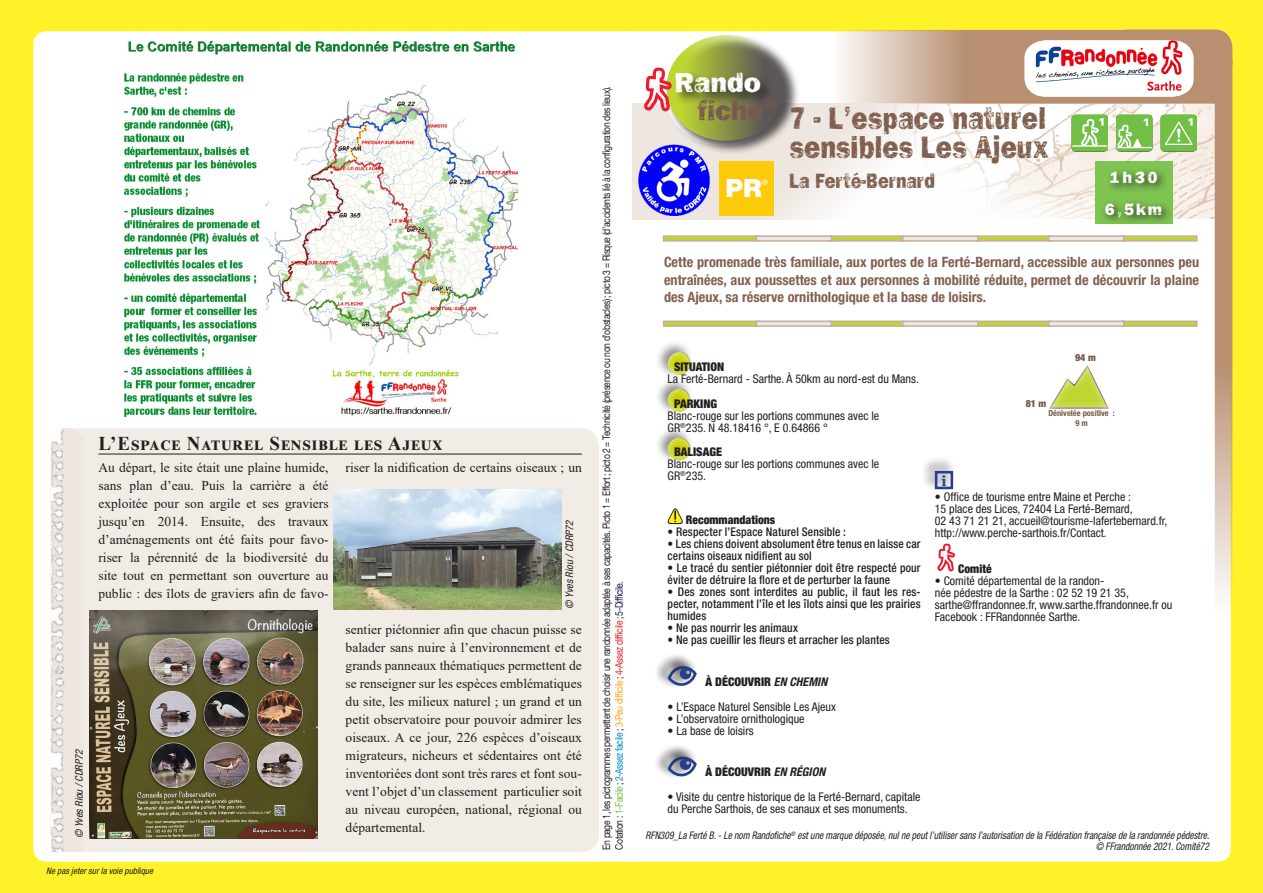
<style>
.page{position:relative;width:1263px;height:893px;background:#fff}
.page>*{position:absolute;margin:0;border:0;box-sizing:border-box;transform-origin:0 0}
.p_titre{font:32.4px/28.5px "Frankie OTF";color:#81604f;scale:.83 1}
.t1{font:28.5px/27.5px "Frankie OTF";color:#fff}
.t2{font:900 25.2px "Helvetica Neue LT Std";color:#fff}
.p_soustitre{font:21.6px "Frankie OTF";color:#81604f;scale:.83 1}
.thema_titre{font:700 19.5px "Times New Roman";letter-spacing:.05em;color:#231f20}
.p_distance{font:16.8px "Frankie OTF";color:#fff}
.p_duree{font:16.8px "Frankie OTF";color:#fff}
._05-ITIN-Bandeau{font:700 14.4px "Georgia";color:#253f8e}
.p_chapo{font:700 condensed 14.25px/17.2px "Helvetica Neue LT Std";color:#81604f;text-align:justify}
.thema_texte{font:13.5px/18px "Times New Roman";color:#231f20;text-align:justify}
.p_texte{font:condensed 12px/12px "Helvetica Neue LT Std";color:#231f20}
.p_recommandation{font:500 condensed 12px/12px "Helvetica Neue LT Std";letter-spacing:.015em;color:#231f20;scale:.96 1}
.p_titre_oeil{font:900 condensed 12px "Helvetica Neue LT Std";color:#231f20}
.p_titre_puceVerte{font:900 condensed 12px "Helvetica Neue LT Std";color:#231f20}
.p_titre_recommandati{font:900 condensed 12px "Helvetica Neue LT Std";color:#231f20}
.p_titre_comite{font:900 condensed 12px "Helvetica Neue LT Std";color:#231f20}
.p_legende{font:10.5px "Helvetica Neue LT Std";letter-spacing:-.05em;color:#231f20;scale:.82 1}
.p_copyright{font:italic condensed 10.5px "Helvetica Neue LT Std";color:#231f20;scale:.9 1}
.p_legende-2{font:10.5px "Helvetica Neue LT Std";letter-spacing:-.05em;color:#ee1d23;scale:.82 1}
.media_copyright{font:italic condensed 10.5px "Helvetica Neue LT Std";color:#231f20}
.p_denivele_min{font:900 condensed 9.9px "Helvetica Neue LT Std";color:#78594e}
.p_denivele_max{font:900 condensed 9.9px "Helvetica Neue LT Std";color:#78594e}
.nePasJeter{font:italic condensed 9px "Helvetica Neue LT Std";color:#231f20}
.p_denivele_texte{font:700 condensed 8.4px/9.6px "Helvetica Neue LT Std";color:#78594e;text-align:center}
.t3{font:7.65px "Helvetica Neue LT Std";color:#fff}
.s1{color:#231f20}
.s2{color:#71bf44}
.s3{color:#0089cf}
.s4{color:#f9a51b}
.s5{color:#161444}
.s6{color:#78594e}
.s7{font-weight:700;font-style:italic}
</style>
<div class="page">
<div style="left:0;top:0;width:631px;height:893px;background:#fff229"></div>
<div style="left:631px;top:0;width:632px;height:893px;background:#fff229"></div>
<div style="left:632px;top:31px;width:594px;height:831px;background:#fff"></div>
<div style="left:33px;top:31px;width:599px;height:831px;background:#fff"></div>
<div style="left:632px;top:103px;width:388px;height:117px;background:#eee7e1"></div>
<div style="left:664px;top:33px;width:136px;height:122px;background:#231f20;opacity:.75"></div>
<svg style="left:666px;top:35px;width:120px;height:106px;background:#8d964c"></svg>
<div style="left:674px;top:71px;width:100px;height:35px;background:#231f20;opacity:.75"></div>
<svg style="left:643px;top:68px;width:29px;height:43px"></svg>
<div style="left:720px;top:161px;width:54px;height:54px;background:#feca0a"></div>
<img style="left:124px;top:35px;width:393px;height:393px">
<svg style="left:663px;top:235px;width:93px;height:7px"></svg>
<svg style="left:832px;top:235px;width:4px;height:7px"></svg>
<svg style="left:756px;top:235px;width:76px;height:7px"></svg>
<svg style="left:663px;top:321px;width:93px;height:6px"></svg>
<svg style="left:832px;top:321px;width:4px;height:6px"></svg>
<svg style="left:756px;top:321px;width:76px;height:6px"></svg>
<div style="left:655px;top:340px;width:39px;height:39px;background:#231f20;opacity:.5"></div>
<div style="left:667px;top:349px;width:30px;height:27px;background:#fff;opacity:.75"></div>
<div style="left:655px;top:377px;width:39px;height:39px;background:#231f20;opacity:.5"></div>
<div style="left:667px;top:386px;width:30px;height:27px;background:#fff;opacity:.75"></div>
<div style="left:655px;top:426px;width:39px;height:39px;background:#231f20;opacity:.5"></div>
<div style="left:667px;top:435px;width:30px;height:27px;background:#fff;opacity:.75"></div>
<svg style="left:667px;top:508px;width:16px;height:16px"></svg>
<div style="left:653px;top:653px;width:44px;height:36px;background:#231f20;opacity:.5"></div>
<div style="left:665px;top:655px;width:27px;height:27px;background:#231f20;opacity:.5"></div>
<svg style="left:668px;top:665px;width:29px;height:22px"></svg>
<div style="left:653px;top:744px;width:44px;height:35px;background:#231f20;opacity:.5"></div>
<div style="left:665px;top:746px;width:27px;height:26px;background:#231f20;opacity:.5"></div>
<svg style="left:668px;top:756px;width:29px;height:21px"></svg>
<img style="left:638px;top:145px;width:72px;height:70px">
<svg style="left:836px;top:30px;width:396px;height:829px;background:#f4f3ec"></svg>
<img style="left:1036px;top:40px;width:146px;height:57px">
<div style="left:51px;top:428px;width:548px;height:424px;background:#f2ece6;border-radius:18px"></div>
<hr style="left:98px;top:454px;width:484px;height:1px;background:#231f20">
<img style="left:51px;top:428px;width:14px;height:424px">
<img style="left:333px;top:489px;width:228px;height:120px">
<img style="left:90px;top:610px;width:228px;height:228px">
<p class="thema_titre" style="left:98px;top:429px;width:345px">L’Espace Naturel Sensible les Ajeux</p>
<p class="thema_texte" style="left:98px;top:458px;width:232px">Au départ, le site était une plaine humide, sans plan d’eau. Puis la carrière a été exploitée pour son argile et ses graviers jusqu’en 2014. Ensuite, des travaux d’aménagements ont été faits pour favo&shy;riser la pérennité de la biodiversité du site tout en permettant son ouverture au public : des îlots de graviers afin de favo-</p>
<p class="thema_texte" style="left:346px;top:458px;width:238px">riser la nidification de certains oiseaux ; un</p>
<p class="thema_texte" style="left:346px;top:620px;width:238px">sentier piétonnier afin que chacun puisse se balader sans nuire à l’environnement et de grands panneaux thématiques permettent de se renseigner sur les espèces emblématiques du site, les milieux naturel ; un grand et un petit observatoire pour pouvoir admirer les oiseaux. A ce jour, 226 espèces d’oiseaux migrateurs, nicheurs et sédentaires ont été inventoriées dont sont très rares et font sou&shy;vent l’objet d’un classement particulier soit au niveau européen, national, régional ou départemental.</p>
<p class="media_copyright" style="left:563px;top:609px;width:91px;rotate:-90deg">© Yves Riou / CDRP72</p>
<p class="media_copyright" style="left:73px;top:838px;width:91px;rotate:-90deg">© Yves Riou / CDRP72</p>
<p class="nePasJeter" style="left:46px;top:865px;width:108px">Ne pas jeter sur la voie publique</p>
<p class="p_legende" style="left:600px;top:850px;width:933px;rotate:-90deg">En page 1, les pictogrammes permettent de choisir une randonnée adaptée à ses capacités. Picto 1 = Effort ; picto 2 = Technicité (présence ou non d’obstacles) ; picto 3 = Risque (d’accidents lié à la configuration des lieux).</p>
<p class="p_legende-2" style="left:613px;top:850px;width:329px;rotate:-90deg"><span class="s1">Cotation :</span> <span class="s2">1-Facile</span> <span class="s1">;</span> <span class="s3">2-Assez facile</span> <span class="s1">;</span> <span class="s4">3-Peu difficile</span> <span class="s1">;</span> 4-Assez difficile <span class="s1">;</span> <span class="s5">5-Difficile</span><span class="s1">.</span></p>
<h2 class="t1" style="left:698px;top:68px;width:79px;text-indent:-23px">Rando <span class="s6">fiche</span><sup>®</sup></h2>
<h3 class="t2" style="left:726px;top:173px;width:38px">PR</h3>
<p class="t3" style="left:762px;top:177px;width:8px">®</p>
<p class="p_titre" style="left:789px;top:103px;width:314px">7 - L’espace naturel sensibles Les Ajeux</p>
<p class="p_soustitre" style="left:789px;top:168px;width:177px">La Ferté-Bernard</p>
<p class="p_duree" style="left:1110px;top:167px;width:49px">1h30</p>
<p class="p_distance" style="left:1105px;top:199px;width:59px">6,5km</p>
<p class="p_chapo" style="left:664px;top:254px;width:537px">Cette promenade très familiale, aux portes de la Ferté-Bernard, accessible aux personnes peu entraînées, aux poussettes et aux personnes à mobilité réduite, permet de découvrir la plaine des Ajeux, sa réserve ornithologique et la base de loisirs.</p>
<p class="p_titre_puceVerte" style="left:674px;top:359px;width:52px">SITUATION</p>
<p class="p_texte" style="left:668px;top:372px;width:253px">La Ferté-Bernard - Sarthe. À 50km au nord-est du Mans.</p>
<p class="p_titre_puceVerte" style="left:674px;top:396px;width:45px">PARKING</p>
<p class="p_texte" style="left:668px;top:409px;width:213px">Blanc-rouge sur les portions communes avec le<br>GR<sup>®</sup>235. N 48.18416 °, E 0.64866 °</p>
<p class="p_titre_puceVerte" style="left:674px;top:445px;width:50px">BALISAGE</p>
<p class="p_texte" style="left:668px;top:458px;width:213px">Blanc-rouge sur les portions communes avec le<br>GR<sup>®</sup>235.</p>
<p class="p_titre_recommandati" style="left:686px;top:512px;width:91px">Recommandations</p>
<p class="p_recommandation" style="left:668px;top:526px;width:187px">• Respecter l’Espace Naturel Sensible :</p>
<p class="p_recommandation" style="left:668px;top:538px;width:265px">• Les chiens doivent absolument être tenus en laisse car certains oiseaux nidifient au sol</p>
<p class="p_recommandation" style="left:668px;top:562px;width:265px">• Le tracé du sentier piétonnier doit être respecté pour éviter de détruire la flore et de perturber la faune</p>
<p class="p_recommandation" style="left:668px;top:586px;width:265px;text-align:justify">• Des zones sont interdites au public, il faut les res&shy;pecter, notamment l’île et les îlots ainsi que les prairies humides</p>
<p class="p_recommandation" style="left:668px;top:622px;width:137px">• Ne pas nourrir les animaux</p>
<p class="p_recommandation" style="left:668px;top:634px;width:233px">• Ne pas cueillir les fleurs et arracher les plantes</p>
<p class="p_titre_oeil" style="left:705px;top:674px;width:123px">À DÉCOUVRIR <span class="s7">EN CHEMIN</span></p>
<p class="p_texte" style="left:668px;top:700px;width:170px">• L’Espace Naturel Sensible Les Ajeux</p>
<p class="p_texte" style="left:668px;top:712px;width:138px">• L’observatoire ornithologique</p>
<p class="p_texte" style="left:668px;top:724px;width:88px">• La base de loisirs</p>
<p class="p_titre_oeil" style="left:705px;top:765px;width:121px">À DÉCOUVRIR <span class="s7">EN RÉGION</span></p>
<p class="p_texte" style="left:668px;top:791px;width:254px">• Visite du centre historique de la Ferté-Bernard, capitale du Perche Sarthois, de ses canaux et ses monuments.</p>
<p class="p_denivele_min" style="left:1026px;top:398px;width:22px">81 m</p>
<p class="p_denivele_max" style="left:1075px;top:351px;width:22px">94 m</p>
<p class="_05-ITIN-Bandeau" style="left:941px;top:471px;width:7px">i</p>
<p class="p_denivele_texte" style="left:1048px;top:408px;width:68px">Dénivelée positive :<br>9 m</p>
<p class="p_texte" style="left:935px;top:491px;width:234px">• Office de tourisme entre Maine et Perche :<br>15 place des Lices, 72404 La Ferté-Bernard,<br>02 43 71 21 21, accueil@tourisme-lafertebernard.fr, http://www.perche-sarthois.fr/Contact.</p>
<p class="p_titre_comite" style="left:958px;top:561px;width:35px">Comité</p>
<p class="p_texte" style="left:935px;top:574px;width:239px">• Comité départemental de la randon-<br>née pédestre de la Sarthe : 02 52 19 21 35, sarthe@ffrandonnee.fr, www.sarthe.ffrandonnee.fr ou Facebook : FFRandonnée Sarthe.</p>
<p class="p_copyright" style="left:646px;top:830px;width:628px">RFN309_La Ferté B. - Le nom Randofiche<sup>®</sup> est une marque déposée, nul ne peut l’utiliser sans l’autorisation de la Fédération française de la randonnée pédestre.</p>
<p class="p_copyright" style="left:1096px;top:840px;width:127px">© FFrandonnée 2021. Comité72</p>
</div>
